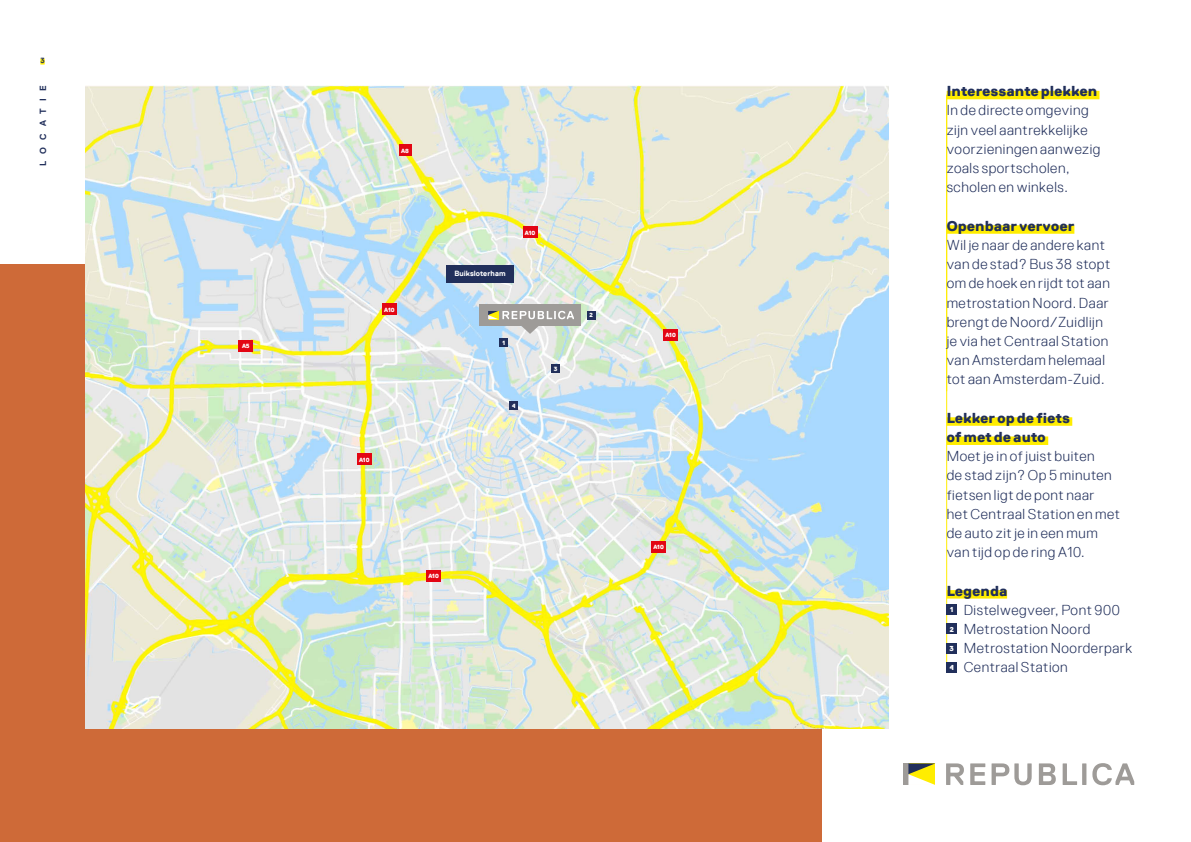
<style>
.page{position:relative;width:1191px;height:842px;background:#fff}
.page>*{position:absolute;margin:0;border:0;box-sizing:border-box;transform-origin:0 0}
.t1{font:300 14.4px/19.2px "Replica Pro TT";letter-spacing:.04em;color:#212f5b}
.t2{font:800 14.4px/19.2px "Replica Pro TT";letter-spacing:.04em;color:#212f5b}
.t3{font:700 9px "Replica Pro TT";letter-spacing:.8em;color:#212f5b}
.t4{font:700 7.5px "Replica Pro TT";letter-spacing:.01em;color:#fff}
.t5{font:700 7.5px "Replica Pro TT";color:#212f5b}
.t6{font:800 6px "Replica Pro TT";letter-spacing:-.005em;color:#fff}
.s1{font-weight:800}
</style>
<div class="page">
<div style="left:0;top:265px;width:821px;height:577px;background:#ce6a38"></div>
<svg style="left:40px;top:59px;width:5px;height:6px"></svg>
<img style="left:85px;top:85px;width:804px;height:644px">
<svg style="left:663px;top:329px;width:14px;height:11px"></svg>
<svg style="left:651px;top:541px;width:14px;height:12px"></svg>
<svg style="left:426px;top:570px;width:15px;height:11px"></svg>
<svg style="left:357px;top:454px;width:14px;height:11px"></svg>
<svg style="left:382px;top:304px;width:14px;height:11px"></svg>
<svg style="left:239px;top:340px;width:14px;height:11px"></svg>
<svg style="left:523px;top:227px;width:14px;height:11px"></svg>
<svg style="left:399px;top:145px;width:12px;height:11px"></svg>
<svg style="left:446px;top:265px;width:68px;height:17px"></svg>
<hr style="left:946px;top:95px;width:1px;height:577px;background:#ffed00">
<div style="left:946px;top:91px;width:153px;height:8px;background:#ffed00"></div>
<div style="left:946px;top:225px;width:128px;height:9px;background:#ffed00"></div>
<div style="left:946px;top:417px;width:126px;height:9px;background:#ffed00"></div>
<div style="left:946px;top:436px;width:102px;height:9px;background:#ffed00"></div>
<div style="left:946px;top:590px;width:61px;height:9px;background:#ffed00"></div>
<div style="left:946px;top:604px;width:11px;height:11px;background:#212f5b"></div>
<div style="left:946px;top:624px;width:11px;height:10px;background:#212f5b"></div>
<div style="left:946px;top:643px;width:11px;height:10px;background:#212f5b"></div>
<div style="left:946px;top:662px;width:11px;height:10px;background:#212f5b"></div>
<div style="left:479px;top:304px;width:102px;height:22px;background:#9e9b98"></div>
<svg style="left:486px;top:310px;width:88px;height:24px"></svg>
<div style="left:500px;top:338px;width:8px;height:8px;background:#212f5b"></div>
<div style="left:587px;top:311px;width:8px;height:8px;background:#212f5b"></div>
<div style="left:551px;top:364px;width:9px;height:9px;background:#212f5b"></div>
<div style="left:509px;top:401px;width:9px;height:9px;background:#212f5b"></div>
<div style="left:903px;top:763px;width:5px;height:22px;background:#9e9b98"></div>
<svg style="left:908px;top:763px;width:27px;height:22px"></svg>
<svg style="left:946px;top:763px;width:188px;height:22px"></svg>
<p class="t5" style="left:40px;top:56px;width:6px">3</p>
<p class="t3" style="left:38px;top:166px;width:82px;rotate:-90deg">LOCATIE</p>
<p class="t6" style="left:242px;top:343px;width:9px">A5</p>
<p class="t6" style="left:401px;top:147px;width:9px">A8</p>
<p class="t6" style="left:384px;top:306px;width:12px">A10</p>
<p class="t6" style="left:359px;top:456px;width:12px">A10</p>
<p class="t4" style="left:454px;top:270px;width:53px">Buiksloterham</p>
<p class="t6" style="left:525px;top:229px;width:12px">A10</p>
<p class="t6" style="left:502px;top:339px;width:4px">1</p>
<p class="t6" style="left:512px;top:402px;width:5px">4</p>
<p class="t6" style="left:554px;top:365px;width:5px">3</p>
<p class="t6" style="left:589px;top:312px;width:5px">2</p>
<p class="t6" style="left:428px;top:572px;width:12px">A10</p>
<p class="t6" style="left:665px;top:331px;width:12px">A10</p>
<p class="t6" style="left:653px;top:544px;width:12px">A10</p>
<p class="t2" style="left:946px;top:82px;width:152px">Interessante plekken</p>
<p class="t1" style="left:946px;top:101px;width:155px">In de directe omgeving zijn veel aantrekkelijke voorzieningen aanwezig zoals sportscholen, scholen en winkels.</p>
<p class="t2" style="left:946px;top:216px;width:129px">Openbaar vervoer</p>
<p class="t1" style="left:946px;top:235px;width:165px">Wil je naar de andere kant van de stad? Bus 38 stopt om de hoek en rijdt tot aan metrostation Noord. Daar brengt de Noord/Zuidlijn je via het Centraal Station van Amsterdam helemaal tot aan Amsterdam-Zuid.</p>
<p class="t2" style="left:946px;top:408px;width:125px">Lekker op de fiets of met de auto</p>
<p class="t1" style="left:946px;top:447px;width:175px">Moet je in of juist buiten<br>de stad zijn? Op 5 minuten fietsen ligt de pont naar<br>het Centraal Station en met de auto zit je in een mum van tijd op de ring A10.</p>
<p class="t1" style="left:946px;top:581px;width:187px"><span class="s1">Legenda<br></span><sup>1</sup> Distelwegveer, Pont 900<br><sup>2</sup> Metrostation Noord<br><sup>3</sup> Metrostation Noorderpark<br><sup>4</sup> Centraal Station</p>
</div>
